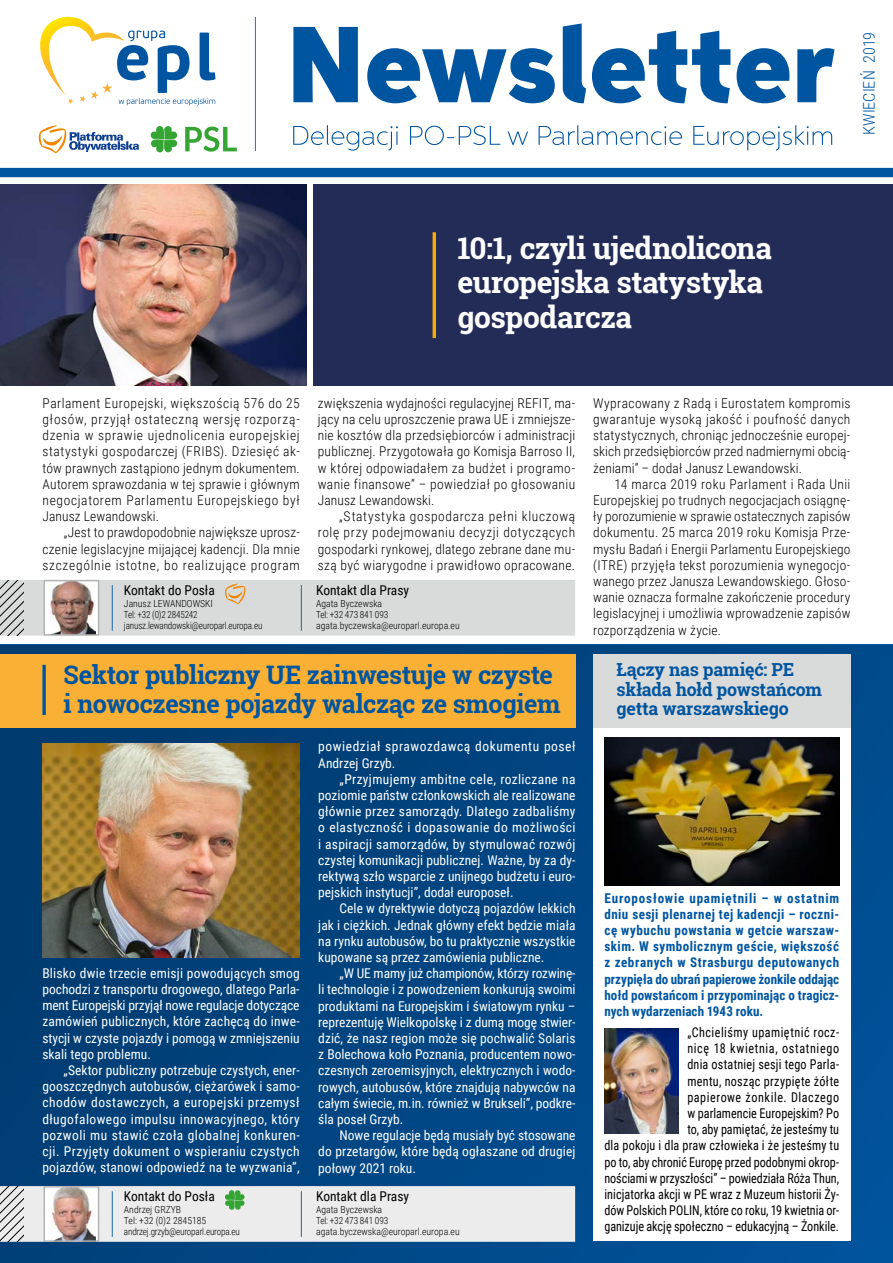
<style>
.page{position:relative;width:893px;height:1263px;background:#fff}
.page>*{position:absolute;margin:0;border:0;box-sizing:border-box;transform-origin:0 0}
.t1{font:700 30px/34.5px "Roboto Slab";letter-spacing:-.015em;color:#fff}
.t2{font:700 25.5px/28.5px "Roboto Slab";letter-spacing:-.02em;color:#0055a0}
.t3{font:700 18px/19.5px "Roboto Slab";letter-spacing:-.015em;color:#0055a0}
.t4{font:300 16.2px "Roboto Condensed";letter-spacing:-.005em;color:#0055a0}
.t5{font:13.5px/16.2px "Roboto Condensed";color:#fff;text-align:justify}
.t6{font:300 13.5px/16.2px "Roboto Condensed";letter-spacing:.02em;color:#000;text-align:justify}
.t7{font:13.5px/16.2px "Roboto Condensed";letter-spacing:.005em;color:#000;text-align:right;scale:.9 1}
.t8{font:700 13.5px/16.2px "Roboto Condensed";letter-spacing:.005em;color:#0055a0;text-align:justify}
.t9{font:13.5px "Roboto Condensed";letter-spacing:.005em;color:#000}
.t10{font:13.5px/16.2px "Roboto Condensed";letter-spacing:.04em;color:#fff}
.t11{font:300 9.75px/11.2px "Roboto Condensed";letter-spacing:-.005em;color:#000}
</style>
<div class="page">
<div style="left:0;top:645px;width:893px;height:618px;background:linear-gradient(to right,#023c6f,#025298)"></div>
<div style="left:0;top:654px;width:575px;height:73px;background:#f9b034"></div>
<svg style="left:42px;top:665px;width:4px;height:50px"></svg>
<svg style="left:293px;top:23px;width:541px;height:80px"></svg>
<svg style="left:293px;top:125px;width:539px;height:26px"></svg>
<svg style="left:38px;top:125px;width:101px;height:28px"></svg>
<svg style="left:255px;top:17px;width:1px;height:134px"></svg>
<svg style="left:40px;top:17px;width:176px;height:89px"></svg>
<svg style="left:185px;top:127px;width:52px;height:25px"></svg>
<svg style="left:150px;top:126px;width:28px;height:27px"></svg>
<div style="left:0;top:168px;width:893px;height:9px;background:#0055a0"></div>
<div style="left:593px;top:654px;width:257px;height:587px;background:#fff"></div>
<svg style="left:0;top:580px;width:575px;height:56px;background:#d3d2d1"></svg>
<img style="left:42px;top:743px;width:258px;height:214px">
<div style="left:313px;top:185px;width:580px;height:201px;background:#222c57"></div>
<img style="left:0;top:185px;width:306px;height:201px">
<svg style="left:433px;top:232px;width:3px;height:106px"></svg>
<div style="left:593px;top:654px;width:257px;height:73px;background:#d9dada"></div>
<img style="left:604px;top:738px;width:235px;height:147px">
<img style="left:604px;top:1028px;width:75px;height:105px">
<svg style="left:0;top:1186px;width:575px;height:56px;background:#e3e3e2"></svg>
<p class="t4" style="left:858px;top:135px;width:104px;rotate:-90deg">KWIECIEŃ 2019</p>
<h1 class="t1" style="left:457px;top:230px;width:316px">10:1, czyli ujednolicona europejska statystyka gospodarcza</h1>
<p class="t6" style="left:43px;top:394px;width:259px">Parlament Europejski, większością 576 do 25 głosów, przyjął ostateczną wersję rozporzą&shy;dzenia w sprawie ujednolicenia europejskiej statystyki gospodarczej (FRIBS). Dziesięć ak&shy;tów prawnych zastąpiono jednym dokumentem.<br>Autorem sprawozdania w tej sprawie i głównym negocjatorem Parlamentu Europejskiego był Janusz Lewandowski.</p>
<p class="t6" style="left:43px;top:524px;width:259px;text-indent:21px">„Jest to prawdopodobnie największe uprosz&shy;czenie legislacyjne mijającej kadencji. Dla mnie szczególnie istotne, bo realizujące program</p>
<p class="t9" style="left:124px;top:581px;width:92px">Kontakt do Posła</p>
<p class="t11" style="left:124px;top:597px;width:140px">Janusz LEWANDOWSKI<br>Tel: +32 (0)2 2845242 janusz.lewandowski@europarl.europa.eu</p>
<p class="t6" style="left:318px;top:394px;width:259px">zwiększenia wydajności regulacyjnej REFIT, ma&shy;jący na celu uproszczenie prawa UE i zmniejsze&shy;nie kosztów dla przedsiębiorców i administracji publicznej. Przygotowała go Komisja Barroso II, w której odpowiadałem za budżet i programo&shy;wanie finansowe” – powiedział po głosowaniu Janusz Lewandowski.</p>
<p class="t6" style="left:318px;top:508px;width:259px;text-indent:21px">„Statystyka gospodarcza pełni kluczową rolę przy podejmowaniu decyzji dotyczących gospodarki rynkowej, dlatego zebrane dane mu&shy;szą być wiarygodne i prawidłowo opracowane.</p>
<p class="t9" style="left:316px;top:581px;width:95px">Kontakt dla Prasy</p>
<p class="t11" style="left:316px;top:597px;width:145px">Agata Byczewska<br>Tel: +32 473 841 093 agata.byczewska@europarl.europa.eu</p>
<p class="t6" style="left:593px;top:394px;width:259px">Wypracowany z Radą i Eurostatem kompromis gwarantuje wysoką jakość i poufność danych statystycznych, chroniąc jednocześnie europej&shy;skich przedsiębiorców przed nadmiernymi obcią&shy;żeniami” – dodał Janusz Lewandowski.</p>
<p class="t6" style="left:593px;top:475px;width:259px;text-indent:21px">14 marca 2019 roku Parlament i Rada Unii Europejskiej po trudnych negocjacjach osiągnę&shy;ły porozumienie w sprawie ostatecznych zapisów dokumentu. 25 marca 2019 roku Komisja Prze&shy;mysłu Badań i Energii Parlamentu Europejskiego (ITRE) przyjęła tekst porozumienia wynegocjo&shy;wanego przez Janusza Lewandowskiego. Głoso&shy;wanie oznacza formalne zakończenie procedury legislacyjnej i umożliwia wprowadzenie zapisów rozporządzenia w życie.</p>
<h2 class="t2" style="left:64px;top:660px;width:498px">Sektor publiczny UE zainwestuje w czyste i nowoczesne pojazdy walcząc ze smogiem</h2>
<p class="t5" style="left:42px;top:964px;width:259px">Blisko dwie trzecie emisji powodujących smog pochodzi z transportu drogowego, dlatego Parla&shy;ment Europejski przyjął nowe regulacje dotyczące zamówień publicznych, które zachęcą do inwe&shy;stycji w czyste pojazdy i pomogą w zmniejszeniu skali tego problemu.</p>
<p class="t5" style="left:42px;top:1061px;width:259px;text-indent:21px">„Sektor publiczny potrzebuje czystych, ener&shy;gooszczędnych autobusów, ciężarówek i samo&shy;chodów dostawczych, a europejski przemysł długofalowego impulsu innowacyjnego, który pozwoli mu stawić czoła globalnej konkuren&shy;cji. Przyjęty dokument o wspieraniu czystych pojazdów, stanowi odpowiedź na te wyzwania”,</p>
<p class="t9" style="left:124px;top:1187px;width:92px">Kontakt do Posła</p>
<p class="t11" style="left:124px;top:1203px;width:117px">Andrzej GRZYB<br>Tel: +32 (0)2 2845185 andrzej.grzyb@europarl.europa.eu</p>
<p class="t10" style="left:318px;top:738px;width:259px">powiedział sprawozdawcą dokumentu poseł<br>Andrzej Grzyb.</p>
<p class="t5" style="left:318px;top:770px;width:259px;text-indent:21px">„Przyjmujemy ambitne cele, rozliczane na poziomie państw członkowskich ale realizowane głównie przez samorządy. Dlatego zadbaliśmy o elastyczność i dopasowanie do możliwości i aspiracji samorządów, by stymulować rozwój czystej komunikacji publicznej. Ważne, by za dy&shy;rektywą szło wsparcie z unijnego budżetu i euro&shy;pejskich instytucji”, dodał europoseł.</p>
<p class="t5" style="left:318px;top:900px;width:259px;text-indent:21px">Cele w dyrektywie dotyczą pojazdów lekkich jak i ciężkich. Jednak główny efekt będzie miała na rynku autobusów, bo tu praktycznie wszystkie kupowane są przez zamówienia publiczne.</p>
<p class="t5" style="left:318px;top:965px;width:259px;text-indent:21px">„W UE mamy już championów, którzy rozwinę&shy;li technologie i z powodzeniem konkurują swoimi produktami na Europejskim i światowym rynku – reprezentuję Wielkopolskę i z dumą mogę stwier&shy;dzić, że nasz region może się pochwalić Solaris z Bolechowa koło Poznania, producentem nowo&shy;czesnych zeroemisyjnych, elektrycznych i wodo&shy;rowych, autobusów, które znajdują nabywców na całym świecie, m.in. również w Brukseli”, podkre&shy;śla poseł Grzyb.</p>
<p class="t5" style="left:318px;top:1127px;width:259px;text-indent:21px">Nowe regulacje będą musiały być stosowane do przetargów, które będą ogłaszane od drugiej połowy 2021 roku.</p>
<p class="t9" style="left:316px;top:1187px;width:95px">Kontakt dla Prasy</p>
<p class="t11" style="left:316px;top:1203px;width:145px">Agata Byczewska<br>Tel: +32 473 841 093 agata.byczewska@europarl.europa.eu</p>
<h3 class="t3" style="left:617px;top:660px;width:207px">Łączy nas pamięć: PE składa hołd powstańcom getta warszawskiego</h3>
<p class="t8" style="left:604px;top:889px;width:236px">Europosłowie upamiętnili – w ostatnim dniu sesji plenarnej tej kadencji – roczni&shy;cę wybuchu powstania w getcie warszaw&shy;skim. W symbolicznym geście, większość z zebranych w Strasburgu deputowanych przypięła do ubrań papierowe żonkile oddając hołd powstańcom i przypominając o tragicz&shy;nych wydarzeniach 1943 roku.</p>
<p class="t7" style="left:604px;top:1023px;width:262px">„Chcieliśmy upamiętnić rocz-<br>nicę 18 kwietnia, ostatniego<br>dnia ostatniej sesji tego Parla-<br>mentu, nosząc przypięte żółte<br>papierowe żonkile. Dlaczego<br>w parlamencie Europejskim? Po<br>to, aby pamiętać, że jesteśmy tu<br>dla pokoju i dla praw człowieka i że jesteśmy tu po to, aby chronić Europę przed podobnymi okrop&shy;nościami w przyszłości” – powiedziała Róża Thun, inicjatorka akcji w PE wraz z Muzeum historii Ży&shy;dów Polskich POLIN, które co roku, 19 kwietnia or&shy;ganizuje akcję społeczno – edukacyjną – Żonkile.</p>
</div>
